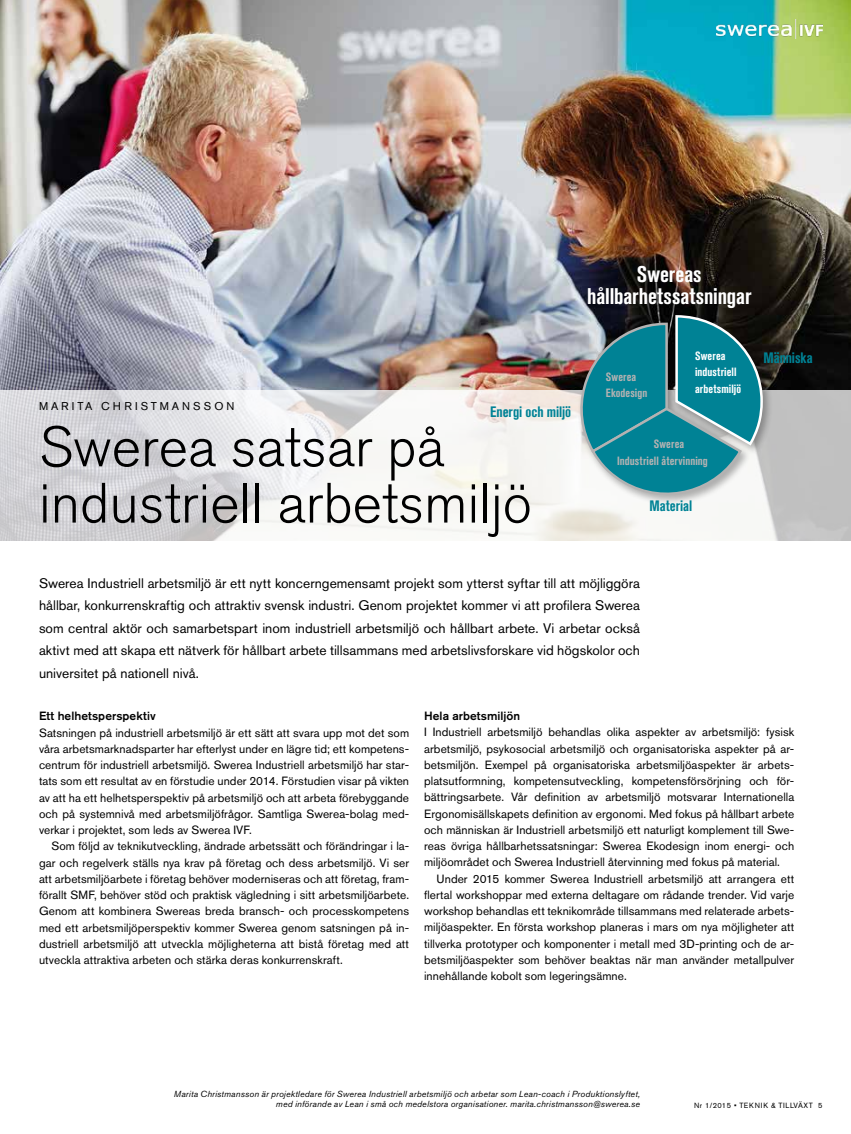
<style>
.page{position:relative;width:851px;height:1134px;background:#fff}
.page>*{position:absolute;margin:0;border:0;box-sizing:border-box;transform-origin:0 0}
.t1{font:300 56.25px/56.2px "Akzidenz Grotesk Std";color:#000}
.t2{font:700 condensed 22.5px/22.5px "Akzidenz Grotesk Std";letter-spacing:-.005em;color:#fff;text-align:center}
.t3{font:700 condensed 15px "Akzidenz Grotesk Std";letter-spacing:-.005em;color:#008295}
.t4{font:13.75px/22.5px "Akzidenz Grotesk Std";letter-spacing:.005em;color:#000;text-align:justify}
.t5{font:11.88px/16.2px "Akzidenz Grotesk Std";letter-spacing:.005em;color:#000;text-align:justify}
.t6{font:700 condensed 11.88px/16.2px "Akzidenz Grotesk Std";letter-spacing:.005em;color:#b3b2b2}
.t7{font:500 11.88px "Akzidenz Grotesk Std";letter-spacing:.005em;color:#000}
.t8{font:700 condensed 11.88px/16.2px "Akzidenz Grotesk Std";letter-spacing:.005em;color:#fff}
.t9{font:11.25px "Akzidenz Grotesk Std";letter-spacing:.275em;color:#000}
.t10{font:italic 8.75px/10.5px "Akzidenz Grotesk Std";letter-spacing:.02em;color:#000;text-align:right}
.t11{font:7.5px "Akzidenz Grotesk Std";letter-spacing:.07em;color:#000}
</style>
<div class="page">
<img style="left:0;top:0;width:850px;height:390px">
<svg style="left:0;top:390px;width:850px;height:151px"></svg>
<div style="left:577px;top:312px;width:196px;height:193px;background:#000;opacity:.3"></div>
<svg style="left:569px;top:314px;width:195px;height:192px;background:#49939d"></svg>
<img style="left:716px;top:19px;width:106px;height:20px">
<h2 class="t2" style="left:587px;top:263px;width:166px">Swereas hållbarhetssatsningar</h2>
<p class="t9" style="left:39px;top:399px;width:197px">MARITA CHRISTMANSSON</p>
<h1 class="t1" style="left:39px;top:420px;width:494px">Swerea satsar på industriell arbetsmiljö</h1>
<p class="t3" style="left:490px;top:403px;width:82px">Energi och miljö</p>
<p class="t6" style="left:605px;top:369px;width:43px">Swerea<br>Ekodesign</p>
<p class="t8" style="left:695px;top:348px;width:48px">Swerea industriell arbetsmiljö</p>
<p class="t3" style="left:763px;top:349px;width:51px">Människa</p>
<p class="t6" style="left:617px;top:436px;width:92px;text-indent:37px">Swerea<br>Industriell återvinning</p>
<p class="t3" style="left:649px;top:497px;width:44px">Material</p>
<p class="t4" style="left:39px;top:571px;width:602px">Swerea Industriell arbetsmiljö är ett nytt koncerngemensamt projekt som ytterst syftar till att möjliggöra hållbar, konkurrenskraftig och attraktiv svensk industri. Genom projektet kommer vi att profilera Swerea som central aktör och samarbetspart inom industriell arbetsmiljö och hållbart arbete. Vi arbetar också aktivt med att skapa ett nätverk för hållbart arbete tillsammans med arbetslivsforskare vid högskolor och universitet på nationell nivå.</p>
<p class="t7" style="left:39px;top:709px;width:118px">Ett helhetsperspektiv</p>
<p class="t5" style="left:39px;top:724px;width:371px">Satsningen på industriell arbetsmiljö är ett sätt att svara upp mot det som våra arbetsmarknadsparter har efterlyst under en lägre tid; ett kompetens&shy;centrum för industriell arbetsmiljö. Swerea Industriell arbetsmiljö har star&shy;tats som ett resultat av en förstudie under 2014. Förstudien visar på vikten av att ha ett helhetsperspektiv på arbetsmiljö och att arbeta förebyggande och på systemnivå med arbetsmiljöfrågor. Samtliga Swerea-bolag med&shy;verkar i projektet, som leds av Swerea IVF.</p>
<p class="t5" style="left:39px;top:838px;width:371px;text-indent:12px">Som följd av teknikutveckling, ändrade arbetssätt och förändringar i la&shy;gar och regelverk ställs nya krav på företag och dess arbetsmiljö. Vi ser att arbetsmiljöarbete i företag behöver moderniseras och att företag, fram&shy;förallt SMF, behöver stöd och praktisk vägledning i sitt arbetsmiljöarbete.<br>Genom att kombinera Swereas breda bransch- och processkompetens med ett arbetsmiljöperspektiv kommer Swerea genom satsningen på in&shy;dustriell arbetsmiljö att utveckla möjligheterna att bistå företag med att utveckla attraktiva arbeten och stärka deras konkurrenskraft.</p>
<p class="t7" style="left:424px;top:709px;width:97px">Hela arbetsmiljön</p>
<p class="t5" style="left:424px;top:724px;width:371px">I Industriell arbetsmiljö behandlas olika aspekter av arbetsmiljö: fysisk arbetsmiljö, psykosocial arbetsmiljö och organisatoriska aspekter på ar&shy;betsmiljön. Exempel på organisatoriska arbetsmiljöaspekter är arbets&shy;platsutformning, kompetensutveckling, kompetensförsörjning och för&shy;bättringsarbete. Vår definition av arbetsmiljö motsvarar Internationella Ergonomisällskapets definition av ergonomi. Med fokus på hållbart arbete och människan är Industriell arbetsmiljö ett naturligt komplement till Swe&shy;reas övriga hållbarhetssatsningar: Swerea Ekodesign inom energi- och miljöområdet och Swerea Industriell återvinning med fokus på material.</p>
<p class="t5" style="left:424px;top:870px;width:371px;text-indent:12px">Under 2015 kommer Swerea Industriell arbetsmiljö att arrangera ett flertal workshoppar med externa deltagare om rådande trender. Vid varje workshop behandlas ett teknikområde tillsammans med relaterade arbets&shy;miljöaspekter. En första workshop planeras i mars om nya möjligheter att tillverka prototyper och komponenter i metall med 3D-printing och de ar&shy;betsmiljöaspekter som behöver beaktas när man använder metallpulver innehållande kobolt som legeringsämne.</p>
<p class="t10" style="left:174px;top:1088px;width:467px">Marita Christmansson är projektledare för Swerea Industriell arbetsmiljö och arbetar som Lean-coach i Produktionslyftet, med införande av Lean i små och medelstora organisationer. marita.christmansson@swerea.se</p>
<p class="t11" style="left:694px;top:1101px;width:130px">Nr 1/2015 • TEKNIK &amp; TILLVÄXT 5</p>
</div>
